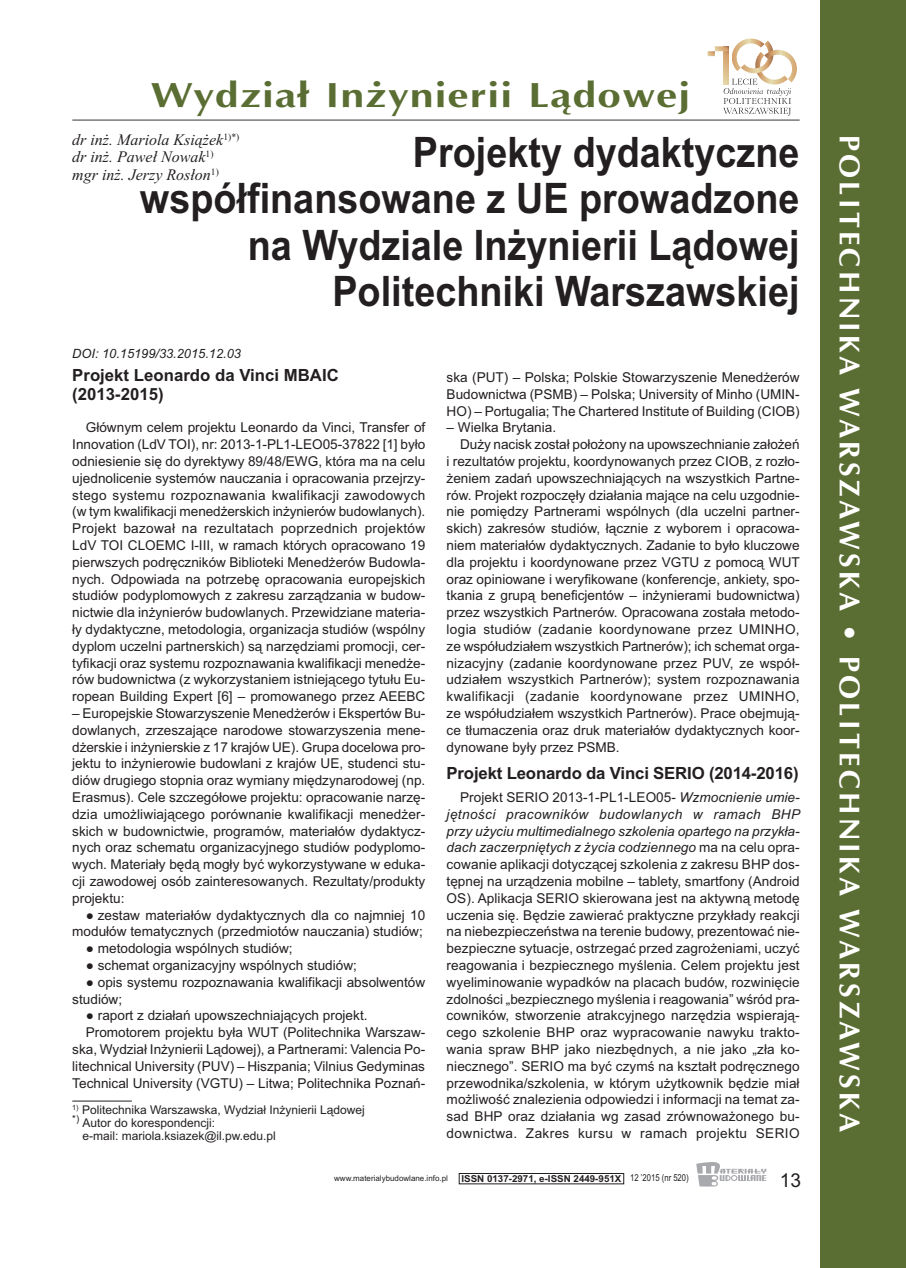
<style>
.page{position:relative;width:906px;height:1268px;background:#fff}
.page>*{position:absolute;margin:0;border:0;box-sizing:border-box;transform-origin:0 0}
.t1{font:700 42px/46.5px "Arial";color:#231f20;text-align:right;scale:.9 1}
.t2{font:700 35.1px "Ottawa";letter-spacing:.03em;color:#5a6d32;scale:1.2 1}
.t3{font:700 28.8px "Ottawa";letter-spacing:.11em;color:#fff}
.t4{font:19.2px "Arial";color:#231f20}
.t5{font:700 16.8px/19.2px "Arial";letter-spacing:-.01em;color:#231f20}
.t6{font:italic 16.05px/17.5px "Times New Roman";color:#231f20}
.t7{font:13.65px/16.8px "Arial";color:#231f20;text-align:justify}
.t8{font:13.65px "Arial";letter-spacing:.02em;color:#231f20}
.t9{font:italic 12.75px "Arial";color:#231f20}
.t10{font:12px "Arial";color:#231f20}
.t11{font:700 9.6px "Arial";color:#231f20}
.t12{font:7.95px "Arial";color:#231f20}
.s1{font-style:italic}
.s2{font-weight:400}
</style>
<div class="page">
<div style="left:821px;top:0;width:85px;height:1267px;background:#5a6d32"></div>
<svg style="left:696px;top:1162px;width:70px;height:24px"></svg>
<div style="left:459px;top:1172px;width:165px;height:11px;border:1px solid #231f20"></div>
<svg style="left:707px;top:39px;width:90px;height:77px"></svg>
<hr style="left:72px;top:119px;width:727px;height:2px;background:#808285">
<hr style="left:72px;top:1100px;width:60px;height:1px;background:#231f20">
<h2 class="t2" style="left:151px;top:73px;width:451px">Wydział Inżynierii Lądowej</h2>
<p class="t6" style="left:72px;top:130px;width:168px">dr inż. Mariola Książek<sup>1)*) </sup>dr inż. Paweł Nowak<sup>1) </sup>mgr inż. Jerzy Rosłon<sup>1)</sup></p>
<h1 class="t1" style="left:140px;top:129px;width:734px">Projekty dydaktyczne współfinansowane z UE prowadzone na Wydziale Inżynierii Lądowej<br>Politechniki Warszawskiej</h1>
<p class="t9" style="left:72px;top:346px;width:170px">DOI: 10.15199/33.2015.12.03</p>
<p class="t5" style="left:72px;top:366px;width:268px">Projekt Leonardo da Vinci MBAIC (2013-2015)</p>
<p class="t7" style="left:72px;top:419px;width:354px;text-indent:14px">Głównym celem projektu Leonardo da Vinci, Transfer of Innovation (LdV TOI), nr: 2013-1-PL1-LEO05-37822 [1] było odniesienie się do dyrektywy 89/48/EWG, która ma na celu ujednolicenie systemów nauczania i opracowania przejrzy&shy;stego systemu rozpoznawania kwalifikacji zawodowych (w tym kwalifikacji menedżerskich inżynierów budowlanych).<br>Projekt bazował na rezultatach poprzednich projektów LdV TOI CLOEMC I-III, w ramach których opracowano 19 pierwszych podręczników Biblioteki Menedżerów Budowla&shy;nych. Odpowiada na potrzebę opracowania europejskich studiów podyplomowych z zakresu zarządzania w budow&shy;nictwie dla inżynierów budowlanych. Przewidziane materia&shy;ły dydaktyczne, metodologia, organizacja studiów (wspólny dyplom uczelni partnerskich) są narzędziami promocji, cer&shy;tyfikacji oraz systemu rozpoznawania kwalifikacji menedże&shy;rów budownictwa (z wykorzystaniem istniejącego tytułu Eu&shy;ropean Building Expert [6] – promowanego przez AEEBC</p>
<p class="t7" style="left:72px;top:704px;width:354px">– Europejskie Stowarzyszenie Menedżerów i Ekspertów Bu&shy;dowlanych, zrzeszające narodowe stowarzyszenia mene&shy;dżerskie i inżynierskie z 17 krajów UE). Grupa docelowa pro&shy;jektu to inżynierowie budowlani z krajów UE, studenci stu&shy;diów drugiego stopnia oraz wymiany międzynarodowej (np.<br>Erasmus). Cele szczegółowe projektu: opracowanie narzę&shy;dzia umożliwiającego porównanie kwalifikacji menedżer&shy;skich w budownictwie, programów, materiałów dydaktycz&shy;nych oraz schematu organizacyjnego studiów podyplomo&shy;wych. Materiały będą mogły być wykorzystywane w eduka&shy;cji zawodowej osób zainteresowanych. Rezultaty/produkty projektu:</p>
<p class="t7" style="left:72px;top:906px;width:354px;text-align:right">● zestaw materiałów dydaktycznych dla co najmniej 10 modułów tematycznych (przedmiotów nauczania) studiów;</p>
<p class="t7" style="left:86px;top:939px;width:208px">● metodologia wspólnych studiów;</p>
<p class="t7" style="left:86px;top:956px;width:273px">● schemat organizacyjny wspólnych studiów;</p>
<p class="t7" style="left:72px;top:973px;width:354px;text-indent:13px">● opis systemu rozpoznawania kwalifikacji absolwentów studiów;</p>
<p class="t7" style="left:86px;top:1006px;width:283px">● raport z działań upowszechniających projekt.</p>
<p class="t7" style="left:86px;top:1023px;width:341px">Promotorem projektu była WUT (Politechnika Warszaw-</p>
<p class="t7" style="left:72px;top:1040px;width:354px">ska, Wydział Inżynierii Lądowej), a Partnerami: Valencia Po-</p>
<p class="t7" style="left:72px;top:1057px;width:354px">litechnical University (PUV) – Hiszpania; Vilnius Gedyminas</p>
<p class="t7" style="left:72px;top:1074px;width:354px">Technical University (VGTU) – Litwa; Politechnika Poznań-</p>
<p class="t10" style="left:72px;top:1102px;width:294px"><sup>1)</sup> Politechnika Warszawska, Wydział Inżynierii Lądowej</p>
<p class="t10" style="left:72px;top:1115px;width:144px"><sup>*)</sup> Autor do korespondencji:</p>
<p class="t10" style="left:82px;top:1128px;width:195px">e-mail: mariola.ksiazek@il.pw.edu.pl</p>
<p class="t7" style="left:446px;top:369px;width:354px">ska (PUT) – Polska; Polskie Stowarzyszenie Menedżerów Budownictwa (PSMB) – Polska; University of Minho (UMIN-HO) – Portugalia; The Chartered Institute of Building (CIOB)</p>
<p class="t7" style="left:446px;top:419px;width:111px">– Wielka Brytania.</p>
<p class="t7" style="left:460px;top:436px;width:341px">Duży nacisk został położony na upowszechnianie założeń</p>
<p class="t7" style="left:446px;top:453px;width:354px">i rezultatów projektu, koordynowanych przez CIOB, z rozło-</p>
<p class="t7" style="left:446px;top:469px;width:354px">żeniem zadań upowszechniających na wszystkich Partne-</p>
<p class="t7" style="left:446px;top:486px;width:354px">rów. Projekt rozpoczęły działania mające na celu uzgodnie-</p>
<p class="t7" style="left:446px;top:503px;width:354px">nie pomiędzy Partnerami wspólnych (dla uczelni partner-</p>
<p class="t7" style="left:446px;top:520px;width:354px">skich) zakresów studiów, łącznie z wyborem i opracowa-</p>
<p class="t7" style="left:446px;top:536px;width:354px">niem materiałów dydaktycznych. Zadanie to było kluczowe</p>
<p class="t7" style="left:446px;top:553px;width:355px">dla projektu i koordynowane przez VGTU z pomocą WUT</p>
<p class="t7" style="left:446px;top:570px;width:354px">oraz opiniowane i weryfikowane (konferencje, ankiety, spo-</p>
<p class="t7" style="left:446px;top:587px;width:354px">tkania z grupą beneficjentów – inżynierami budownictwa)</p>
<p class="t7" style="left:446px;top:604px;width:354px">przez wszystkich Partnerów. Opracowana została metodo-</p>
<p class="t8" style="left:446px;top:621px;width:354px">logia studiów (zadanie koordynowane przez UMINHO,</p>
<p class="t7" style="left:446px;top:637px;width:354px">ze współudziałem wszystkich Partnerów); ich schemat orga-</p>
<p class="t7" style="left:446px;top:654px;width:354px">nizacyjny (zadanie koordynowane przez PUV, ze współ-</p>
<p class="t7" style="left:446px;top:671px;width:354px">udziałem wszystkich Partnerów); system rozpoznawania</p>
<p class="t8" style="left:446px;top:688px;width:354px">kwalifikacji (zadanie koordynowane przez UMINHO,</p>
<p class="t7" style="left:446px;top:704px;width:354px">ze współudziałem wszystkich Partnerów). Prace obejmują-</p>
<p class="t7" style="left:446px;top:721px;width:354px">ce tłumaczenia oraz druk materiałów dydaktycznych koor-</p>
<p class="t7" style="left:446px;top:738px;width:174px">dynowane były przez PSMB.</p>
<p class="t5" style="left:446px;top:763px;width:353px">Projekt Leonardo da Vinci SERIO (2014-2016)</p>
<p class="t7" style="left:446px;top:788px;width:355px;text-indent:13px">Projekt SERIO 2013-1-PL1-LEO05- <span class="s1">Wzmocnienie umie&shy;jętności pracowników budowlanych w ramach BHP przy użyciu multimedialnego szkolenia opartego na przykła&shy;dach zaczerpniętych z życia codziennego</span> ma na celu opra&shy;cowanie aplikacji dotyczącej szkolenia z zakresu BHP dos&shy;tępnej na urządzenia mobilne – tablety, smartfony (Android OS). Aplikacja SERIO skierowana jest na aktywną metodę uczenia się. Będzie zawierać praktyczne przykłady reakcji na niebezpieczeństwa na terenie budowy, prezentować nie&shy;bezpieczne sytuacje, ostrzegać przed zagrożeniami, uczyć reagowania i bezpiecznego myślenia. Celem projektu jest wyeliminowanie wypadków na placach budów, rozwinięcie zdolności „bezpiecznego myślenia i reagowania” wśród pra&shy;cowników, stworzenie atrakcyjnego narzędzia wspierają&shy;cego szkolenie BHP oraz wypracowanie nawyku trakto&shy;wania spraw BHP jako niezbędnych, a nie jako „zła ko&shy;niecznego”. SERIO ma być czymś na kształt podręcznego przewodnika/szkolenia, w którym użytkownik będzie miał możliwość znalezienia odpowiedzi i informacji na temat za&shy;sad BHP oraz działania wg zasad zrównoważonego bu&shy;downictwa. Zakres kursu w ramach projektu SERIO</p>
<p class="t12" style="left:334px;top:1173px;width:115px">www.materialybudowlane.info.pl</p>
<p class="t11" style="left:461px;top:1172px;width:229px">ISSN 0137-2971, e-ISSN 2449-951X <span class="s2">12 ’2015 (nr 520)</span></p>
<h3 class="t4" style="left:780px;top:1169px;width:23px">13</h3>
<h3 class="t3" style="left:867px;top:135px;width:998px;rotate:90deg">POLITECHNIKA WARSZAWSKA • POLITECHNIKA WARSZAWSKA</h3>
</div>
